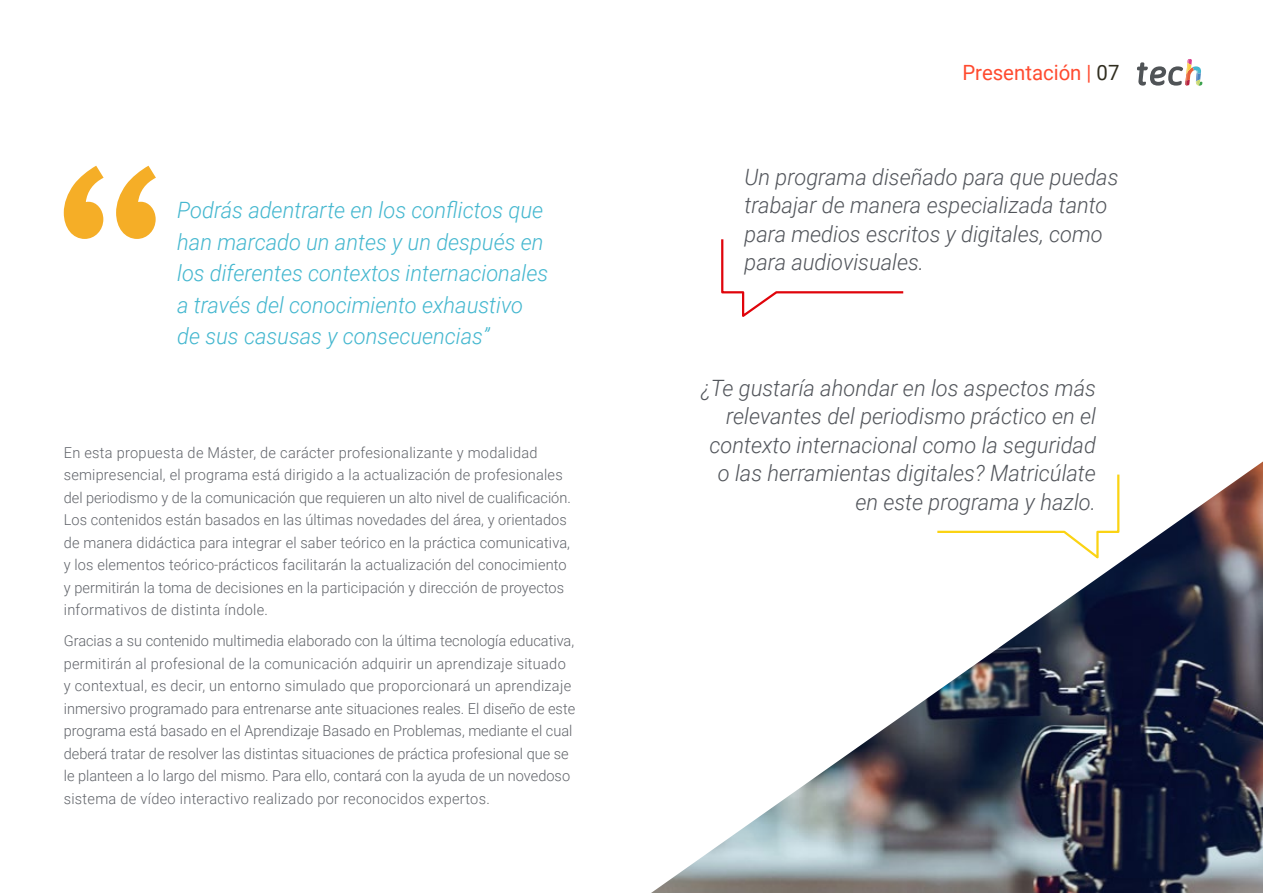
<style>
.page{position:relative;width:1263px;height:893px;background:#fff}
.page>*{position:absolute;margin:0;border:0;box-sizing:border-box;transform-origin:0 0}
.t1{font:italic 300 22.5px/28.5px "Roboto";color:#52555b}
.t2{font:italic 300 22.5px/31.5px "Roboto";color:#44b7cf}
.t3{font:21px "Roboto";color:#ff4b30}
.t4{font:300 15px/22.5px "Roboto";letter-spacing:.005em;color:#61646a}
.s1{color:#312e20}
</style>
<div class="page">
<svg style="left:64px;top:166px;width:92px;height:73px"></svg>
<svg style="left:1137px;top:59px;width:65px;height:27px"></svg>
<svg style="left:721px;top:239px;width:183px;height:78px"></svg>
<img style="left:651px;top:461px;width:612px;height:432px">
<h1 class="t2" style="left:177px;top:194px;width:372px">Podrás adentrarte en los conflictos que han marcado un antes y un después en los diferentes contextos internacionales a través del conocimiento exhaustivo de sus casusas y consecuencias”</h1>
<p class="t4" style="left:64px;top:441px;width:509px">En esta propuesta de Máster, de carácter profesionalizante y modalidad semipresencial, el programa está dirigido a la actualización de profesionales del periodismo y de la comunicación que requieren un alto nivel de cualificación.<br>Los contenidos están basados en las últimas novedades del área, y orientados de manera didáctica para integrar el saber teórico en la práctica comunicativa, y los elementos teórico-prácticos facilitarán la actualización del conocimiento y permitirán la toma de decisiones en la participación y dirección de proyectos informativos de distinta índole.</p>
<p class="t4" style="left:64px;top:629px;width:513px">Gracias a su contenido multimedia elaborado con la última tecnología educativa, permitirán al profesional de la comunicación adquirir un aprendizaje situado y contextual, es decir, un entorno simulado que proporcionará un aprendizaje inmersivo programado para entrenarse ante situaciones reales. El diseño de este programa está basado en el Aprendizaje Basado en Problemas, mediante el cual deberá tratar de resolver las distintas situaciones de práctica profesional que se le planteen a lo largo del mismo. Para ello, contará con la ayuda de un novedoso sistema de vídeo interactivo realizado por reconocidos expertos.</p>
<h2 class="t3" style="left:962px;top:57px;width:159px">Presentación | <span class="s1">07</span></h2>
<h1 class="t1" style="left:745px;top:162px;width:375px">Un programa diseñado para que puedas trabajar de manera especializada tanto para medios escritos y digitales, como para audiovisuales.</h1>
<h1 class="t1" style="left:701px;top:373px;width:396px;text-align:right">¿Te gustaría ahondar en los aspectos más relevantes del periodismo práctico en el contexto internacional como la seguridad o las herramientas digitales? Matricúlate en este programa y hazlo.</h1>
</div>
